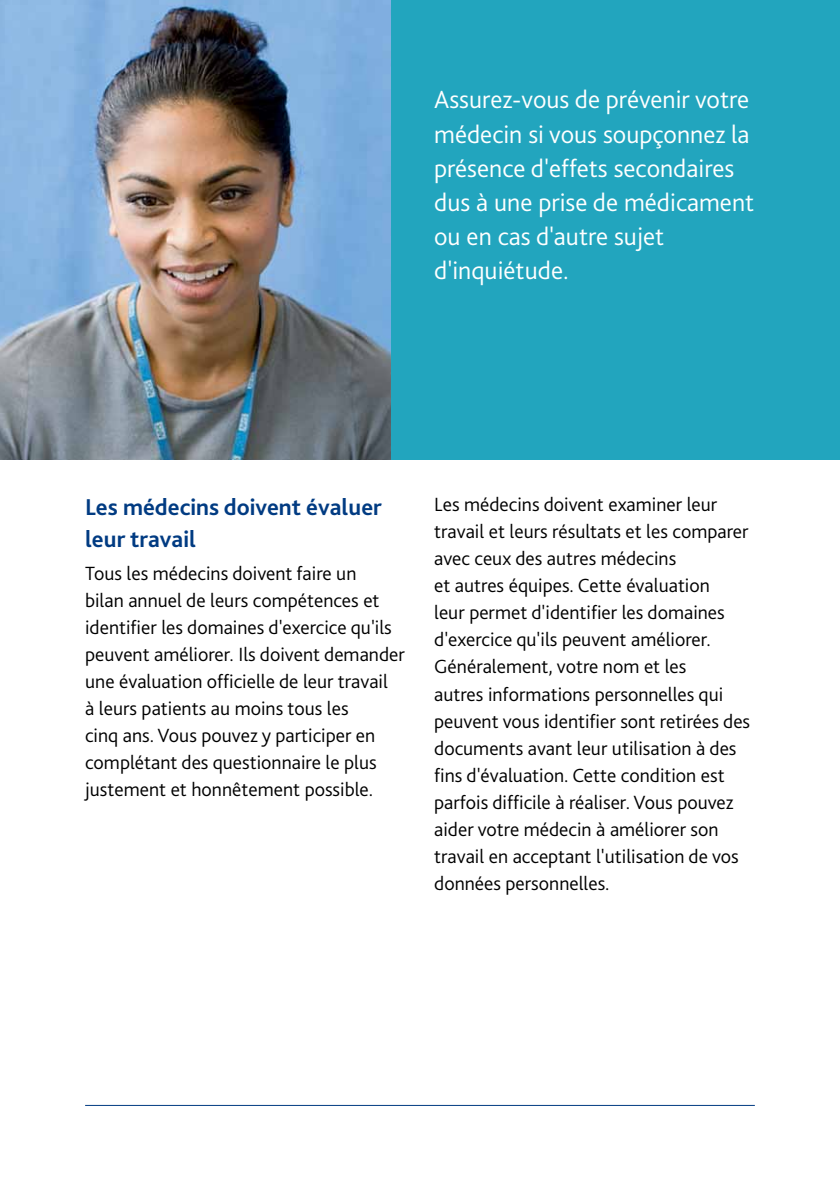
<style>
.page{position:relative;width:840px;height:1191px;background:#fff}
.page>*{position:absolute;margin:0;border:0;box-sizing:border-box;transform-origin:0 0}
.t1{font:300 26px/34px "Bliss 2";color:#fff}
.t2{font:700 24px/32px "Bliss 2";color:#013b82}
.t3{font:300 20px/27px "Bliss 2";color:#000}
</style>
<div class="page">
<hr style="left:85px;top:1105px;width:669px;height:1px;background:#013b82">
<div style="left:390px;top:0;width:449px;height:459px;background:#22a5be"></div>
<img style="left:0;top:0;width:390px;height:459px">
<h1 class="t1" style="left:434px;top:82px;width:321px">Assurez-vous de prévenir votre médecin si vous soupçonnez la présence d'effets secondaires dus à une prise de médicament ou en cas d'autre sujet d'inquiétude.</h1>
<p class="t2" style="left:85px;top:490px;width:298px">Les médecins doivent évaluer leur travail</p>
<p class="t3" style="left:85px;top:559px;width:321px">Tous les médecins doivent faire un<br>bilan annuel de leurs compétences et identifier les domaines d'exercice qu'ils peuvent améliorer. Ils doivent demander une évaluation officielle de leur travail<br>à leurs patients au moins tous les<br>cinq ans. Vous pouvez y participer en complétant des questionnaire le plus justement et honnêtement possible.</p>
<p class="t3" style="left:434px;top:491px;width:317px">Les médecins doivent examiner leur travail et leurs résultats et les comparer avec ceux des autres médecins<br>et autres équipes. Cette évaluation<br>leur permet d'identifier les domaines d'exercice qu'ils peuvent améliorer.<br>Généralement, votre nom et les<br>autres informations personnelles qui peuvent vous identifier sont retirées des documents avant leur utilisation à des fins d'évaluation. Cette condition est parfois difficile à réaliser. Vous pouvez aider votre médecin à améliorer son travail en acceptant l'utilisation de vos données personnelles.</p>
</div>
